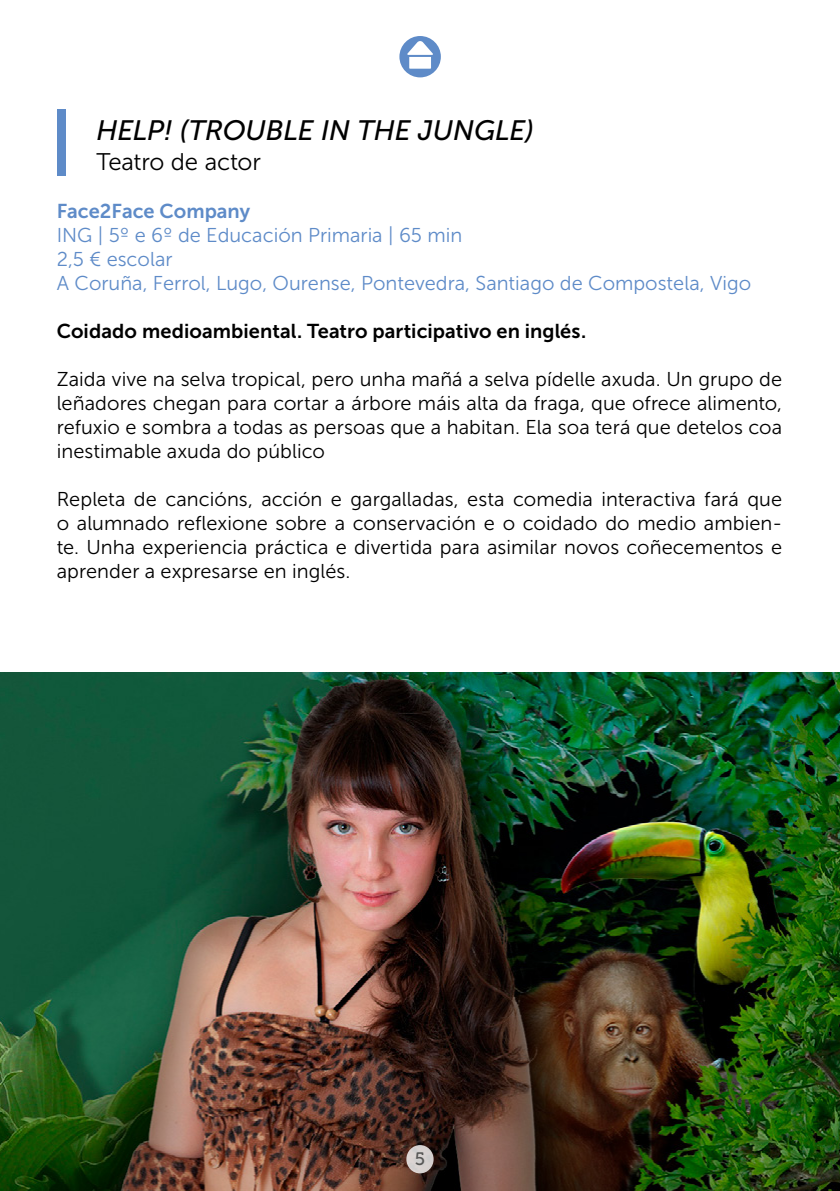
<style>
.page{position:relative;width:840px;height:1191px;background:#fff}
.page>*{position:absolute;margin:0;border:0;box-sizing:border-box;transform-origin:0 0}
.t1{font:italic 28px "Museo Sans 500";letter-spacing:-.005em;color:#000}
.t2{font:24px "Museo Sans 300";letter-spacing:-.01em;color:#000}
.t3{font:20px/24px "Museo Sans 300";letter-spacing:.005em;color:#000;text-align:justify}
.t4{font:20px/24px "Museo Sans 300";color:#5e8bc8}
.t5{font:20px "Museo Sans 700";letter-spacing:.005em;color:#000}
.t6{font:20px "Museo Sans 700";color:#5e8bc8}
.t7{font:18px "Museo 500";color:#575756}
</style>
<div class="page">
<img style="left:0;top:672px;width:839px;height:519px">
<div style="left:406px;top:1145px;width:27px;height:28px;background:#d6d1d0;border-radius:50%"></div>
<svg style="left:399px;top:36px;width:41px;height:41px"></svg>
<div style="left:57px;top:109px;width:8px;height:66px;background:#5e8bc8"></div>
<h1 class="t1" style="left:96px;top:115px;width:438px">HELP! (TROUBLE IN THE JUNGLE)</h1>
<p class="t2" style="left:96px;top:149px;width:166px">Teatro de actor</p>
<p class="t6" style="left:57px;top:200px;width:195px">Face2Face Company</p>
<p class="t4" style="left:57px;top:223px;width:695px">ING | 5º e 6º de Educación Primaria | 65 min<br>2,5 € escolar<br>A Coruña, Ferrol, Lugo, Ourense, Pontevedra, Santiago de Compostela, Vigo</p>
<p class="t5" style="left:57px;top:320px;width:530px">Coidado medioambiental. Teatro participativo en inglés.</p>
<p class="t3" style="left:57px;top:367px;width:726px">Zaida vive na selva tropical, pero unha mañá a selva pídelle axuda. Un grupo de leñadores chegan para cortar a árbore máis alta da fraga, que ofrece alimento, refuxio e sombra a todas as persoas que a habitan. Ela soa terá que detelos coa inestimable axuda do público</p>
<p class="t3" style="left:57px;top:487px;width:726px">Repleta de cancións, acción e gargalladas, esta comedia interactiva fará que o alumnado reflexione sobre a conservación e o coidado do medio ambien&shy;te. Unha experiencia práctica e divertida para asimilar novos coñecementos e aprender a expresarse en inglés.</p>
<p class="t7" style="left:414px;top:1148px;width:12px">5</p>
</div>
